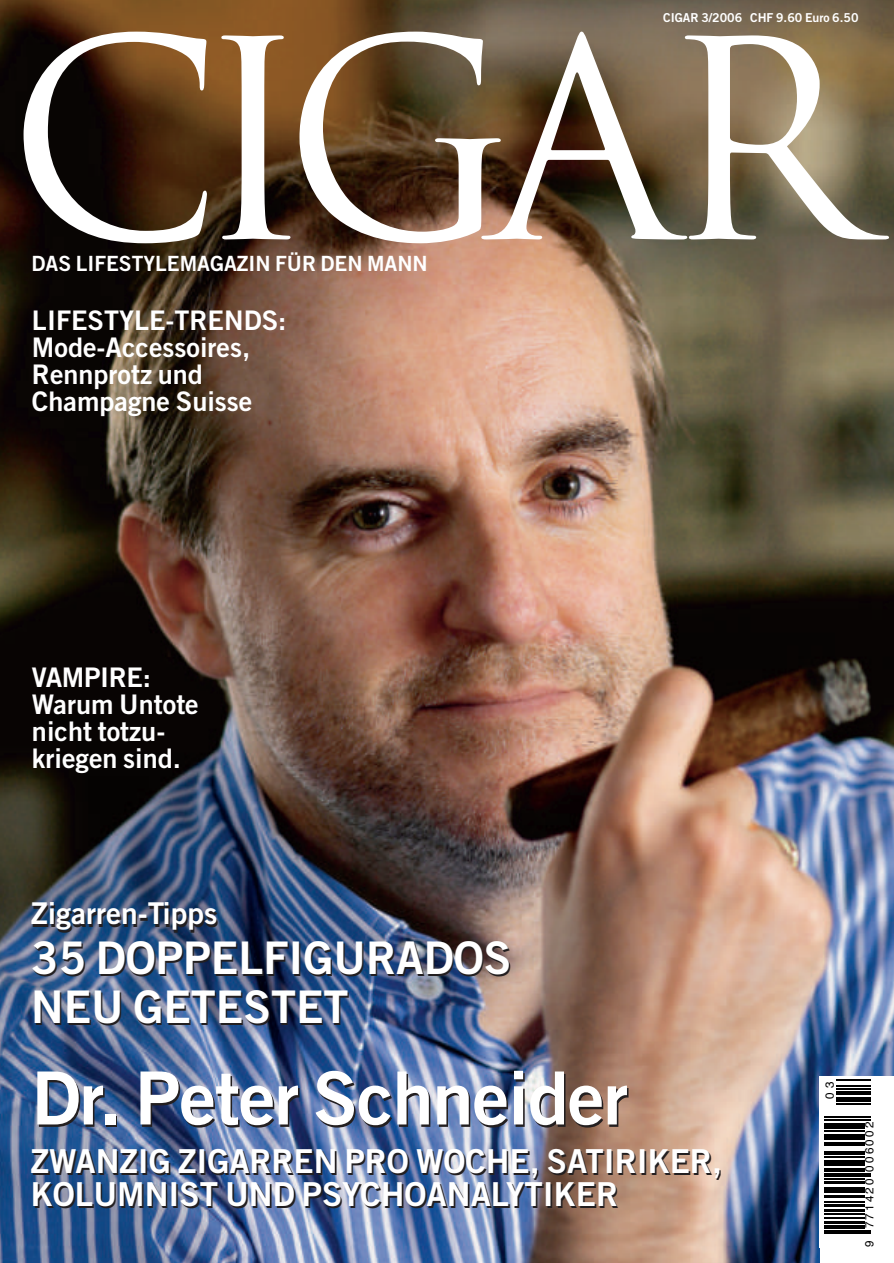
<style>
.page{position:relative;width:894px;height:1263px;background:#fff}
.page>*{position:absolute;margin:0;border:0;box-sizing:border-box;transform-origin:0 0}
.t1{font:269.85px "Trajan";letter-spacing:-.105em;color:#fff}
.t2{font:73.35px "Trade Gothic Bold Two";letter-spacing:-.01em;color:#fff}
.t3{font:45px/49.2px "Trade Gothic Bold Two";color:#fff}
.t4{font:33px/33px "Trade Gothic Bold Two";color:#fff}
.t5{font:30px "Trade Gothic Bold Two";color:#fff}
.t6{font:27px/27px "Trade Gothic Bold Two";color:#fff}
.t7{font:21px "Trade Gothic Bold Two";color:#fff}
.t8{font:12.3px "Trade Gothic Bold Two";color:#fff}
.t9{font:11.7px "Helvetica";letter-spacing:.18em;color:#000}
</style>
<div class="page">
<img style="left:0;top:0;width:893px;height:1263px">
<div style="left:819px;top:1076px;width:74px;height:187px;background:#fff"></div>
<svg style="left:824px;top:1079px;width:47px;height:155px"></svg>
<hr style="left:823px;top:1232px;width:47px;height:2px;background:#000">
<hr style="left:823px;top:1230px;width:47px;height:1px;background:#000">
<hr style="left:823px;top:1225px;width:41px;height:4px;background:#000">
<hr style="left:823px;top:1221px;width:41px;height:3px;background:#000">
<hr style="left:823px;top:1218px;width:41px;height:1px;background:#000">
<hr style="left:823px;top:1213px;width:41px;height:1px;background:#000">
<hr style="left:823px;top:1209px;width:41px;height:2px;background:#000">
<hr style="left:823px;top:1204px;width:41px;height:3px;background:#000">
<hr style="left:823px;top:1202px;width:41px;height:1px;background:#000">
<hr style="left:823px;top:1195px;width:41px;height:3px;background:#000">
<hr style="left:823px;top:1191px;width:41px;height:2px;background:#000">
<hr style="left:823px;top:1187px;width:41px;height:2px;background:#000">
<hr style="left:823px;top:1181px;width:41px;height:2px;background:#000">
<hr style="left:823px;top:1178px;width:41px;height:1px;background:#000">
<hr style="left:823px;top:1176px;width:47px;height:1px;background:#000">
<hr style="left:823px;top:1173px;width:47px;height:1px;background:#000">
<hr style="left:823px;top:1168px;width:41px;height:4px;background:#000">
<hr style="left:823px;top:1165px;width:41px;height:1px;background:#000">
<hr style="left:823px;top:1160px;width:41px;height:3px;background:#000">
<hr style="left:823px;top:1156px;width:41px;height:1px;background:#000">
<hr style="left:823px;top:1154px;width:41px;height:1px;background:#000">
<hr style="left:823px;top:1151px;width:41px;height:1px;background:#000">
<hr style="left:823px;top:1142px;width:41px;height:4px;background:#000">
<hr style="left:823px;top:1139px;width:41px;height:1px;background:#000">
<hr style="left:823px;top:1134px;width:41px;height:3px;background:#000">
<hr style="left:823px;top:1130px;width:41px;height:1px;background:#000">
<hr style="left:823px;top:1126px;width:41px;height:3px;background:#000">
<hr style="left:823px;top:1123px;width:41px;height:2px;background:#000">
<hr style="left:823px;top:1119px;width:47px;height:1px;background:#000">
<hr style="left:823px;top:1117px;width:47px;height:1px;background:#000">
<hr style="left:836px;top:1103px;width:34px;height:1px;background:#000">
<hr style="left:836px;top:1099px;width:34px;height:3px;background:#000">
<hr style="left:836px;top:1097px;width:34px;height:1px;background:#000">
<hr style="left:836px;top:1091px;width:34px;height:3px;background:#000">
<hr style="left:836px;top:1088px;width:34px;height:1px;background:#000">
<hr style="left:836px;top:1086px;width:34px;height:1px;background:#000">
<hr style="left:836px;top:1080px;width:34px;height:1px;background:#000">
<p class="t8" style="left:663px;top:13px;width:197px">CIGAR 3/2006 CHF 9.60 Euro 6.50</p>
<h1 class="t1" style="left:6px;top:-12px;width:858px">CIGAR</h1>
<p class="t7" style="left:32px;top:256px;width:397px">DAS LIFESTYLEMAGAZIN FÜR DEN MANN</p>
<p class="t6" style="left:32px;top:310px;width:256px">LIFESTYLE-TRENDS:<br>Mode-Accessoires,<br>Rennprotz und<br>Champagne Suisse</p>
<p class="t6" style="left:32px;top:666px;width:168px">VAMPIRE:<br>Warum Untote nicht totzu&shy;kriegen sind.</p>
<p class="t5" style="left:31px;top:903px;width:188px">Zigarren-Tipps</p>
<h3 class="t3" style="left:31px;top:937px;width:481px">35 DOPPELFIGURADOS<br>NEU GETESTET</h3>
<h2 class="t2" style="left:32px;top:1071px;width:597px">Dr. Peter Schneider</h2>
<p class="t4" style="left:31px;top:1147px;width:692px">ZWANZIG ZIGARREN PRO WOCHE, SATIRIKER,<br>KOLUMNIST UND PSYCHOANALYTIKER</p>
<p class="t9" style="left:824px;top:1099px;width:19px;rotate:-90deg">0 3</p>
<p class="t9" style="left:864px;top:1247px;width:127px;rotate:-90deg">9 771420 006002</p>
</div>
